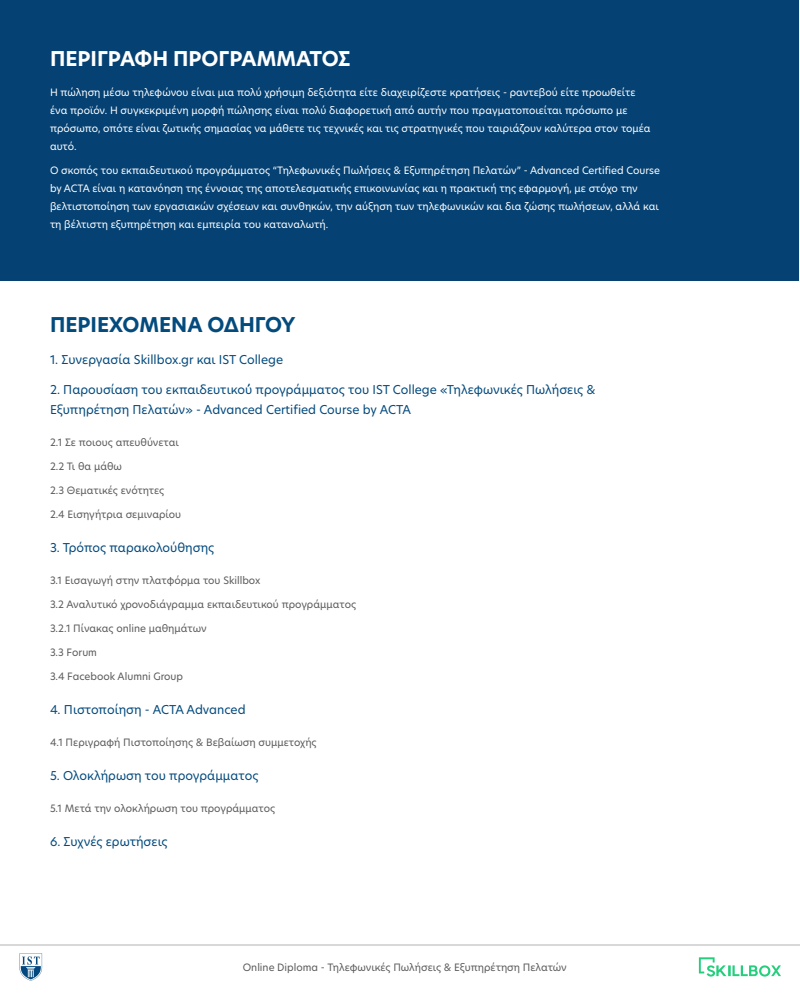
<style>
.page{position:relative;width:800px;height:1000px;background:#fff}
.page>*{position:absolute;margin:0;border:0;box-sizing:border-box;transform-origin:0 0}
.t1{font:700 20px "Hero New";color:#fff}
.t2{font:700 20px "Hero New";color:#034a7d}
.t3{font:12px/20px "Hero New";color:#034a7d}
.t4{font:10px/18px "Hero New";color:#fff}
.t5{font:10px "Hero New";color:#5a5a5a}
</style>
<div class="page">
<img style="left:20px;top:953px;width:23px;height:28px">
<svg style="left:699px;top:957px;width:82px;height:20px"></svg>
<hr style="left:0;top:945px;width:800px;height:1px;background:#b3b3b3">
<div style="left:0;top:0;width:799px;height:280px;background:#054172"></div>
<h1 class="t1" style="left:50px;top:45px;width:302px">ΠΕΡΙΓΡΑΦΗ ΠΡΟΓΡΑΜΜΑΤΟΣ</h1>
<p class="t4" style="left:50px;top:83px;width:602px">Η πώληση μέσω τηλεφώνου είναι μια πολύ χρήσιμη δεξιότητα είτε διαχειρίζεστε κρατήσεις - ραντεβού είτε προωθείτε ένα προϊόν. Η συγκεκριμένη μορφή πώλησης είναι πολύ διαφορετική από αυτήν που πραγματοποιείται πρόσωπο με πρόσωπο, οπότε είναι ζωτικής σημασίας να μάθετε τις τεχνικές και τις στρατηγικές που ταιριάζουν καλύτερα στον τομέα αυτό.</p>
<p class="t4" style="left:50px;top:161px;width:611px">Ο σκοπός του εκπαιδευτικού προγράμματος “Τηλεφωνικές Πωλήσεις &amp; Εξυπηρέτηση Πελατών” - Advanced Certified Course by ACTA είναι η κατανόηση της έννοιας της αποτελεσματικής επικοινωνίας και η πρακτική της εφαρμογή, με στόχο την βελτιστοποίηση των εργασιακών σχέσεων και συνθηκών, την αύξηση των τηλεφωνικών και δια ζώσης πωλήσεων, αλλά και τη βέλτιστη εξυπηρέτηση και εμπειρία του καταναλωτή.</p>
<h1 class="t2" style="left:50px;top:311px;width:247px">ΠΕΡΙΕΧΟΜΕΝΑ ΟΔΗΓΟΥ</h1>
<p class="t3" style="left:50px;top:349px;width:235px">1. Συνεργασία Skillbox.gr και IST College</p>
<p class="t3" style="left:50px;top:379px;width:547px">2. Παρουσίαση του εκπαιδευτικού́ προγράμματος του IST College «Τηλεφωνικές Πωλήσεις &amp;<br>Εξυπηρέτηση Πελατών» - Advanced Certified Course by ACTA</p>
<p class="t5" style="left:50px;top:435px;width:130px">2.1 Σε ποιους απευθύνεται</p>
<p class="t5" style="left:50px;top:459px;width:74px">2.2 Τι θα μάθω</p>
<p class="t5" style="left:50px;top:483px;width:116px">2.3 Θεματικές ενότητες</p>
<p class="t5" style="left:50px;top:507px;width:133px">2.4 Εισηγήτρια σεμιναρίου</p>
<p class="t3" style="left:50px;top:537px;width:166px">3. Τρόπος παρακολούθησης</p>
<p class="t5" style="left:50px;top:573px;width:212px">3.1 Εισαγωγή στην πλατφό ρμα του Skillbox</p>
<p class="t5" style="left:50px;top:597px;width:308px">3.2 Αναλυτικό χρονοδιάγραμμα εκπαιδευτικού προγράμματος</p>
<p class="t5" style="left:50px;top:621px;width:158px">3.2.1 Πίνακας online μαθημάτων</p>
<p class="t5" style="left:50px;top:645px;width:49px">3.3 Forum</p>
<p class="t5" style="left:50px;top:669px;width:135px">3.4 Facebook Alumni Group</p>
<p class="t3" style="left:50px;top:699px;width:197px">4. Πιστοποίηση - ACTA Advanced</p>
<p class="t5" style="left:50px;top:735px;width:268px">4.1 Περιγραφή Πιστοποίησης &amp; Βεβαίωση συμμετοχή ς</p>
<p class="t3" style="left:50px;top:765px;width:210px">5. Ολοκλή ρωση του προγράμματος</p>
<p class="t5" style="left:50px;top:801px;width:227px">5.1 Μετά την ολοκλή ρωση του προγρά μματος</p>
<p class="t3" style="left:50px;top:831px;width:119px">6. Συχνές ερωτή σεις</p>
<p class="t5" style="left:243px;top:960px;width:326px">Online Diploma - Τηλεφωνικές Πωλήσεις &amp; Εξυπηρέτηση Πελατών</p>
</div>
